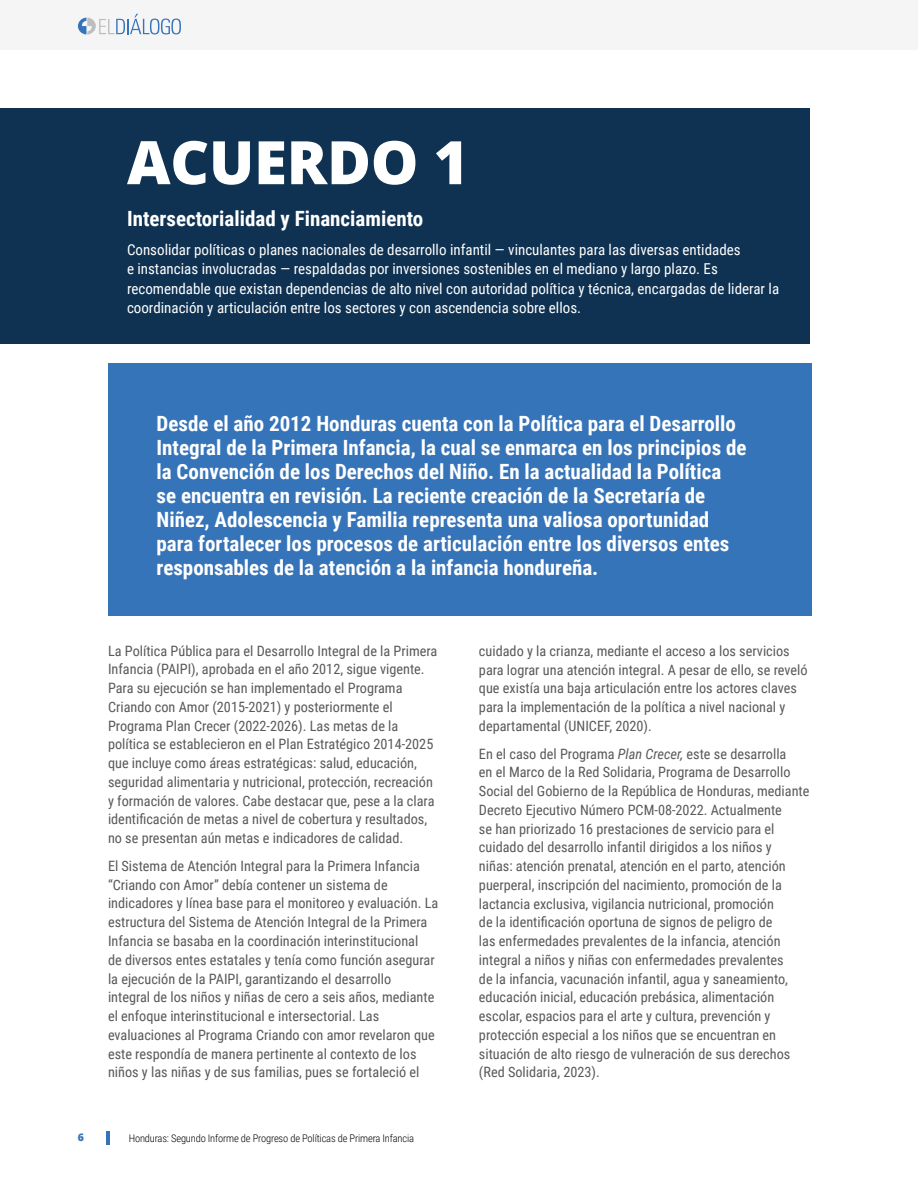
<style>
.page{position:relative;width:918px;height:1188px;background:#fff}
.page>*{position:absolute;margin:0;border:0;box-sizing:border-box;transform-origin:0 0}
.t1{font:800 60px "Open Sans";letter-spacing:-.005em;color:#fff}
.t2{font:700 21px/24px "Roboto Condensed";color:#fff}
.t3{font:15px/19.5px "Roboto Condensed";color:#fff}
.t4{font:14.25px/18.8px "Roboto Condensed";color:#58595b}
.t5{font:300 10.5px "Roboto Condensed";letter-spacing:-.015em;color:#000}
.t6{font:800 10.5px "Open Sans";color:#3674ba}
.s1{font-style:italic}
</style>
<div class="page">
<div style="left:0;top:0;width:918px;height:50px;background:#f5f5f5"></div>
<hr style="left:106px;top:1131px;width:3px;height:14px;background:#3674ba">
<svg style="left:78px;top:14px;width:103px;height:21px"></svg>
<div style="left:0;top:108px;width:810px;height:236px;background:#0f3252"></div>
<div style="left:108px;top:364px;width:703px;height:252px;background:#3674ba"></div>
<h1 class="t1" style="left:127px;top:117px;width:343px">ACUERDO 1</h1>
<h2 class="t2" style="left:127px;top:206px;width:298px">Intersectorialidad y Financiamiento</h2>
<p class="t3" style="left:127px;top:239px;width:654px">Consolidar políticas o planes nacionales de desarrollo infantil — vinculantes para las diversas entidades<br>e instancias involucradas — respaldadas por inversiones sostenibles en el mediano y largo plazo. Es recomendable que existan dependencias de alto nivel con autoridad política y técnica, encargadas de liderar la coordinación y articulación entre los sectores y con ascendencia sobre ellos.</p>
<p class="t2" style="left:157px;top:411px;width:591px">Desde el año 2012 Honduras cuenta con la Política para el Desarrollo Integral de la Primera Infancia, la cual se enmarca en los principios de la Convención de los Derechos del Niño. En la actualidad la Política<br>se encuentra en revisión. La reciente creación de la Secretaría de Niñez, Adolescencia y Familia representa una valiosa oportunidad para fortalecer los procesos de articulación entre los diversos entes responsables de la atención a la infancia hondureña.</p>
<p class="t4" style="left:108px;top:641px;width:331px">La Política Pública para el Desarrollo Integral de la Primera Infancia (PAIPI), aprobada en el año 2012, sigue vigente.<br>Para su ejecución se han implementado el Programa Criando con Amor (2015-2021) y posteriormente el Programa Plan Crecer (2022-2026). Las metas de la política se establecieron en el Plan Estratégico 2014-2025 que incluye como áreas estratégicas: salud, educación, seguridad alimentaria y nutricional, protección, recreación y formación de valores. Cabe destacar que, pese a la clara identificación de metas a nivel de cobertura y resultados, no se presentan aún metas e indicadores de calidad.</p>
<p class="t4" style="left:108px;top:856px;width:332px">El Sistema de Atención Integral para la Primera Infancia “Criando con Amor” debía contener un sistema de indicadores y línea base para el monitoreo y evaluación. La estructura del Sistema de Atención Integral de la Primera Infancia se basaba en la coordinación interinstitucional<br>de diversos entes estatales y tenía como función asegurar la ejecución de la PAIPI, garantizando el desarrollo<br>integral de los niños y niñas de cero a seis años, mediante el enfoque interinstitucional e intersectorial. Las evaluaciones al Programa Criando con amor revelaron que este respondía de manera pertinente al contexto de los niños y las niñas y de sus familias, pues se fortaleció el</p>
<p class="t6" style="left:78px;top:1129px;width:8px">6</p>
<p class="t5" style="left:129px;top:1130px;width:287px">Honduras: Segundo Informe de Progreso de Políticas de Primera Infancia</p>
<p class="t4" style="left:479px;top:641px;width:330px">cuidado y la crianza, mediante el acceso a los servicios para lograr una atención integral. A pesar de ello, se reveló que existía una baja articulación entre los actores claves para la implementación de la política a nivel nacional y departamental (UNICEF, 2020).</p>
<p class="t4" style="left:479px;top:744px;width:332px">En el caso del Programa <span class="s1">Plan Crecer,</span> este se desarrolla<br>en el Marco de la Red Solidaria, Programa de Desarrollo Social del Gobierno de la República de Honduras, mediante Decreto Ejecutivo Número PCM-08-2022. Actualmente<br>se han priorizado 16 prestaciones de servicio para el cuidado del desarrollo infantil dirigidos a los niños y<br>niñas: atención prenatal, atención en el parto, atención puerperal, inscripción del nacimiento, promoción de la lactancia exclusiva, vigilancia nutricional, promoción<br>de la identificación oportuna de signos de peligro de<br>las enfermedades prevalentes de la infancia, atención integral a niños y niñas con enfermedades prevalentes<br>de la infancia, vacunación infantil, agua y saneamiento, educación inicial, educación prebásica, alimentación escolar, espacios para el arte y cultura, prevención y protección especial a los niños que se encuentran en situación de alto riesgo de vulneración de sus derechos (Red Solidaria, 2023).</p>
</div>
